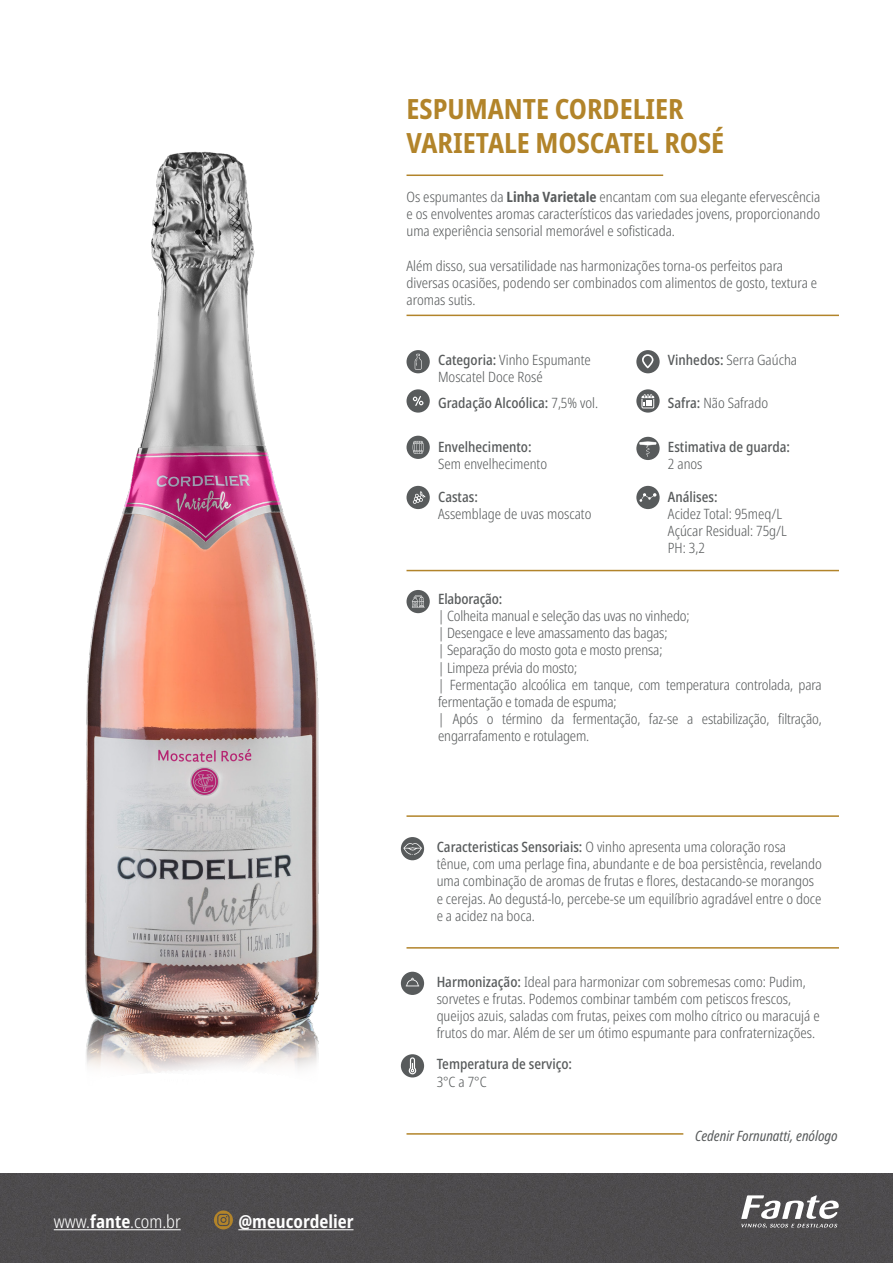
<style>
.page{position:relative;width:893px;height:1263px;background:#fff}
.page>*{position:absolute;margin:0;border:0;box-sizing:border-box;transform-origin:0 0}
.t1{font:700 condensed 27.9px "Noto Sans";color:#b2842a}
.t2{font:300 condensed 18px "Noto Sans";color:#fff}
.t3{font:700 condensed 18px "Noto Sans";color:#fff}
.t4{font:300 condensed 14.25px/17.1px "Noto Sans";color:#585b5c}
.t5{font:500 condensed 14.25px/17.1px "Noto Sans";color:#585b5c}
.t6{font:italic condensed 14.25px "Noto Sans";color:#585b5c}
.s1{font-weight:700}
.s2{font-weight:500}
.s3{font-weight:300}
</style>
<div class="page">
<div style="left:0;top:1174px;width:893px;height:89px;background:#4d4b4d"></div>
<hr style="left:54px;top:1229px;width:127px;height:1px;background:#fff">
<hr style="left:238px;top:1229px;width:116px;height:1px;background:#fff">
<svg style="left:741px;top:1195px;width:98px;height:34px"></svg>
<svg style="left:214px;top:1210px;width:19px;height:19px"></svg>
<hr style="left:406px;top:315px;width:433px;height:1px;background:#b2842a">
<hr style="left:406px;top:570px;width:433px;height:1px;background:#b2842a">
<hr style="left:406px;top:947px;width:433px;height:1px;background:#b2842a">
<div style="left:401px;top:1054px;width:23px;height:23px;background:#585b5c;border-radius:50%"></div>
<svg style="left:636px;top:350px;width:24px;height:23px"></svg>
<svg style="left:636px;top:389px;width:24px;height:24px"></svg>
<svg style="left:636px;top:437px;width:24px;height:23px"></svg>
<div style="left:406px;top:590px;width:24px;height:23px;background:#585b5c;border-radius:50%"></div>
<svg style="left:412px;top:595px;width:12px;height:13px"></svg>
<div style="left:406px;top:350px;width:24px;height:23px;background:#585b5c;border-radius:50%"></div>
<div style="left:406px;top:389px;width:24px;height:24px;background:#585b5c;border-radius:50%"></div>
<div style="left:636px;top:486px;width:24px;height:23px;background:#585b5c;border-radius:50%"></div>
<svg style="left:413px;top:396px;width:10px;height:10px"></svg>
<svg style="left:415px;top:354px;width:7px;height:16px"></svg>
<div style="left:401px;top:837px;width:23px;height:23px;background:#585b5c;border-radius:50%"></div>
<div style="left:406px;top:436px;width:24px;height:23px;background:#585b5c;border-radius:50%"></div>
<div style="left:406px;top:486px;width:24px;height:23px;background:#585b5c;border-radius:50%"></div>
<hr style="left:406px;top:1133px;width:277px;height:2px;background:#b2842a">
<div style="left:401px;top:972px;width:23px;height:23px;background:#585b5c;border-radius:50%"></div>
<hr style="left:406px;top:815px;width:433px;height:2px;background:#b2842a">
<svg style="left:639px;top:441px;width:17px;height:16px"></svg>
<svg style="left:639px;top:493px;width:17px;height:9px"></svg>
<svg style="left:413px;top:441px;width:11px;height:13px"></svg>
<svg style="left:641px;top:394px;width:13px;height:14px"></svg>
<svg style="left:413px;top:491px;width:13px;height:13px"></svg>
<svg style="left:639px;top:351px;width:17px;height:20px"></svg>
<svg style="left:406px;top:978px;width:13px;height:8px"></svg>
<svg style="left:409px;top:1057px;width:7px;height:18px"></svg>
<svg style="left:403px;top:843px;width:19px;height:12px"></svg>
<hr style="left:406px;top:175px;width:257px;height:1px;background:#b2842a">
<img style="left:85px;top:151px;width:235px;height:922px">
<p class="t2" style="left:54px;top:1209px;width:128px">www.<span class="s1">fante</span>.com.br</p>
<p class="t3" style="left:238px;top:1208px;width:117px">@meucordelier</p>
<p class="t1" style="left:406px;top:89px;width:279px">ESPUMANTE CORDELIER</p>
<p class="t1" style="left:406px;top:122px;width:319px">VARIETALE MOSCATEL ROSÉ</p>
<p class="t4" style="left:406px;top:189px;width:415px;text-align:justify">Os espumantes da <span class="s1">Linha Varietale</span> encantam com sua elegante efervescência e os envolventes aromas característicos das variedades jovens, proporcionando uma experiência sensorial memorável e sofisticada.</p>
<p class="t4" style="left:406px;top:257px;width:412px">Além disso, sua versatilidade nas harmonizações torna-os perfeitos para diversas ocasiões, podendo ser combinados com alimentos de gosto, textura e aromas sutis.</p>
<p class="t4" style="left:438px;top:352px;width:154px"><span class="s2">Categoria:</span> Vinho Espumante</p>
<p class="t4" style="left:438px;top:368px;width:106px">Moscatel Doce Rosé</p>
<p class="t4" style="left:668px;top:352px;width:131px"><span class="s2">Vinhedos:</span> Serra Gaúcha</p>
<p class="t5" style="left:438px;top:395px;width:162px">Gradação Alcoólica: <span class="s3">7,5% vol.</span></p>
<p class="t4" style="left:668px;top:395px;width:102px"><span class="s2">Safra:</span> Não Safrado</p>
<p class="t5" style="left:438px;top:438px;width:95px">Envelhecimento:</p>
<p class="t4" style="left:438px;top:455px;width:111px">Sem envelhecimento</p>
<p class="t5" style="left:438px;top:488px;width:41px">Castas:</p>
<p class="t4" style="left:438px;top:506px;width:155px">Assemblage de uvas moscato</p>
<p class="t5" style="left:668px;top:438px;width:124px">Estimativa de guarda:<br><span class="s3">2 anos</span></p>
<p class="t4" style="left:668px;top:489px;width:116px"><span class="s2">Análises:<br></span>Acidez Total: 95meq/L</p>
<p class="t4" style="left:668px;top:523px;width:121px">Açúcar Residual: 75g/L</p>
<p class="t4" style="left:668px;top:540px;width:38px">PH: 3,2</p>
<p class="t5" style="left:438px;top:591px;width:66px">Elaboração:</p>
<p class="t4" style="left:438px;top:608px;width:253px">| Colheita manual e seleção das uvas no vinhedo;</p>
<p class="t4" style="left:438px;top:625px;width:231px">| Desengace e leve amassamento das bagas;</p>
<p class="t4" style="left:438px;top:642px;width:226px">| Separação do mosto gota e mosto prensa;</p>
<p class="t4" style="left:438px;top:659px;width:141px">| Limpeza prévia do mosto;</p>
<p class="t4" style="left:438px;top:676px;width:385px">| Fermentação alcoólica em tanque, com temperatura controlada, para fermentação e tomada de espuma;</p>
<p class="t4" style="left:438px;top:710px;width:385px">| Após o término da fermentação, faz-se a estabilização, filtração, engarrafamento e rotulagem.</p>
<p class="t4" style="left:437px;top:839px;width:387px"><span class="s2">Caracteristicas Sensoriais:</span> O vinho apresenta uma coloração rosa tênue, com uma perlage fina, abundante e de boa persistência, revelando uma combinação de aromas de frutas e flores, destacando-se morangos e cerejas. Ao degustá-lo, percebe-se um equilíbrio agradável entre o doce e a acidez na boca.</p>
<p class="t4" style="left:437px;top:973px;width:385px"><span class="s2">Harmonização:</span> Ideal para harmonizar com sobremesas como: Pudim, sorvetes e frutas. Podemos combinar também com petiscos frescos, queijos azuis, saladas com frutas, peixes com molho cítrico ou maracujá e frutos do mar. Além de ser um ótimo espumante para confraternizações.</p>
<p class="t5" style="left:437px;top:1056px;width:137px">Temperatura de serviço:</p>
<p class="t4" style="left:437px;top:1073px;width:51px">3°C a 7°C</p>
<p class="t6" style="left:695px;top:1125px;width:144px">Cedenir Fornunatti, enólogo</p>
</div>
